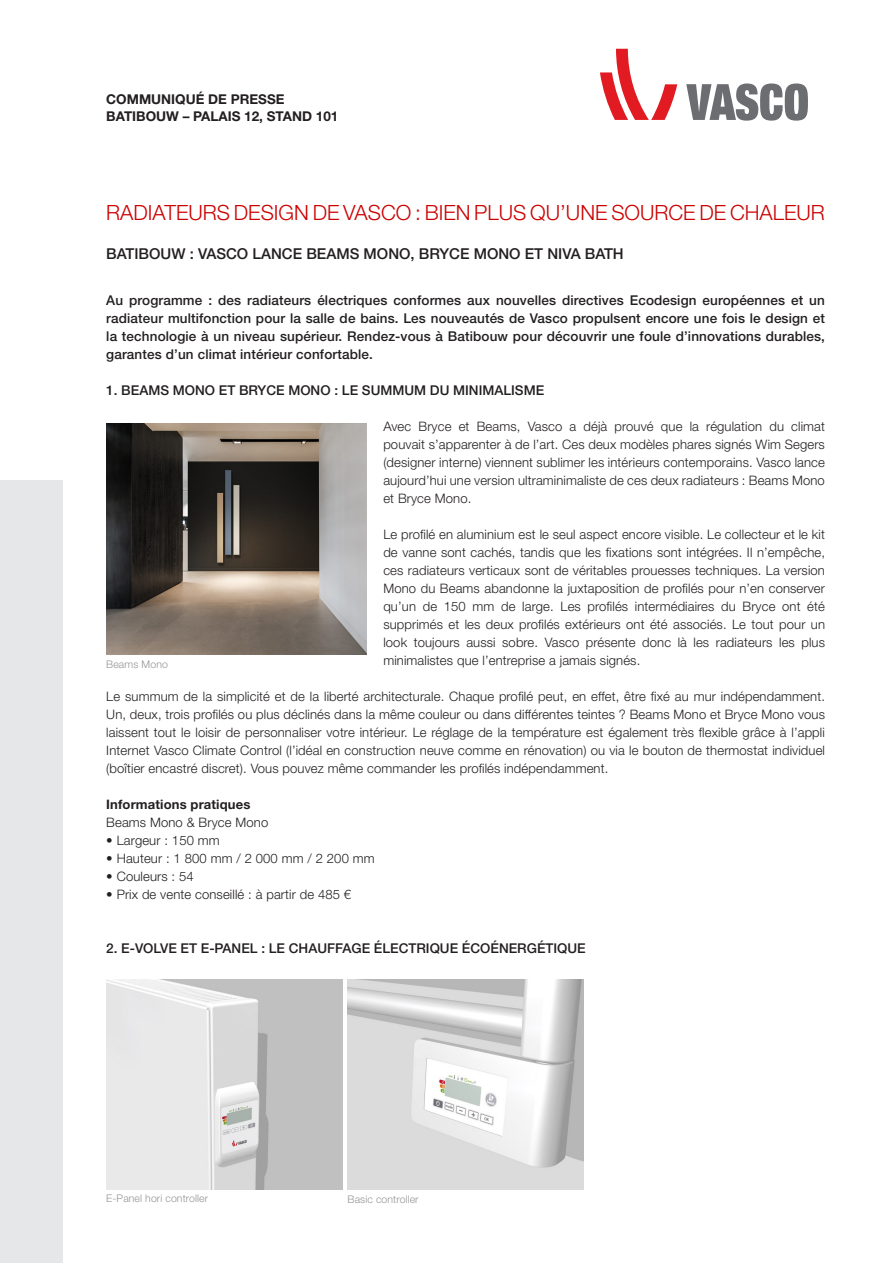
<style>
.page{position:relative;width:893px;height:1263px;background:#fff}
.page>*{position:absolute;margin:0;border:0;box-sizing:border-box;transform-origin:0 0}
.t1{font:300 21px "Helvetica Neue LT Std";color:#c00}
.t2{font:500 15px "Helvetica Neue LT Std";color:#231f20}
.t3{font:500 13.5px/18px "Helvetica Neue LT Std";color:#231f20;text-align:justify}
.t4{font:700 13.5px/16.2px "Helvetica Neue LT Std";color:#231f20}
.t5{font:300 13.05px/18px "Helvetica Neue LT Std";letter-spacing:.01em;color:#231f20;text-align:justify}
.t6{font:700 13.05px "Helvetica Neue LT Std";letter-spacing:.01em;color:#231f20}
.t7{font:300 10.5px "Helvetica Neue LT Std";letter-spacing:.01em;color:#939598}
</style>
<div class="page">
<svg style="left:600px;top:49px;width:77px;height:71px"></svg>
<svg style="left:686px;top:83px;width:122px;height:38px"></svg>
<div style="left:0;top:480px;width:63px;height:783px;background:#e6e7e9"></div>
<img style="left:106px;top:423px;width:260px;height:231px">
<img style="left:106px;top:979px;width:236px;height:210px">
<img style="left:348px;top:979px;width:236px;height:210px">
<p class="t4" style="left:106px;top:91px;width:234px">COMMUNIQUÉ DE PRESSE<br>BATIBOUW – PALAIS 12, STAND 101</p>
<p class="t1" style="left:106px;top:199px;width:720px">RADIATEURS DESIGN DE VASCO : BIEN PLUS QU’UNE SOURCE DE CHALEUR</p>
<p class="t2" style="left:106px;top:244px;width:519px">BATIBOUW : VASCO LANCE BEAMS MONO, BRYCE MONO ET NIVA BATH</p>
<p class="t3" style="left:106px;top:291px;width:720px">Au programme : des radiateurs électriques conformes aux nouvelles directives Ecodesign européennes et un radiateur multifonction pour la salle de bains. Les nouveautés de Vasco propulsent encore une fois le design et la technologie à un niveau supérieur. Rendez-vous à Batibouw pour découvrir une foule d’innovations durables, garantes d’un climat intérieur confortable.</p>
<p class="t3" style="left:106px;top:381px;width:439px">1. BEAMS MONO ET BRYCE MONO : LE SUMMUM DU MINIMALISME</p>
<p class="t5" style="left:383px;top:417px;width:443px">Avec Bryce et Beams, Vasco a déjà prouvé que la régulation du climat pouvait s’apparenter à de l’art. Ces deux modèles phares signés Wim Segers (designer interne) viennent sublimer les intérieurs contemporains. Vasco lance aujourd’hui une version ultraminimaliste de ces deux radiateurs : Beams Mono et Bryce Mono.</p>
<p class="t5" style="left:383px;top:525px;width:443px">Le profilé en aluminium est le seul aspect encore visible. Le collecteur et le kit de vanne sont cachés, tandis que les fixations sont intégrées. Il n’empêche, ces radiateurs verticaux sont de véritables prouesses techniques. La version Mono du Beams abandonne la juxtaposition de profilés pour n’en conserver qu’un de 150 mm de large. Les profilés intermédiaires du Bryce ont été supprimés et les deux profilés extérieurs ont été associés. Le tout pour un look toujours aussi sobre. Vasco présente donc là les radiateurs les plus minimalistes que l’entreprise a jamais signés.</p>
<p class="t5" style="left:106px;top:687px;width:720px">Le summum de la simplicité et de la liberté architecturale. Chaque profilé peut, en effet, être fixé au mur indépendamment.<br>Un, deux, trois profilés ou plus déclinés dans la même couleur ou dans différentes teintes ? Beams Mono et Bryce Mono vous laissent tout le loisir de personnaliser votre intérieur. Le réglage de la température est également très flexible grâce à l’appli Internet Vasco Climate Control (l’idéal en construction neuve comme en rénovation) ou via le bouton de thermostat individuel (boîtier encastré discret). Vous pouvez même commander les profilés indépendamment.</p>
<p class="t6" style="left:106px;top:796px;width:146px">Informations pratiques</p>
<p class="t5" style="left:106px;top:813px;width:163px">Beams Mono &amp; Bryce Mono</p>
<p class="t5" style="left:106px;top:831px;width:115px">• Largeur : 150 mm</p>
<p class="t5" style="left:106px;top:849px;width:270px">• Hauteur : 1 800 mm / 2 000 mm / 2 200 mm</p>
<p class="t5" style="left:106px;top:867px;width:89px">• Couleurs : 54</p>
<p class="t5" style="left:106px;top:885px;width:246px">• Prix de vente conseillé : à partir de 485 €</p>
<p class="t3" style="left:106px;top:939px;width:481px">2. E-VOLVE ET E-PANEL : LE CHAUFFAGE ÉLECTRIQUE ÉCOÉNERGÉTIQUE</p>
<p class="t7" style="left:106px;top:657px;width:63px">Beams Mono</p>
<p class="t7" style="left:106px;top:1192px;width:103px">E-Panel hori controller</p>
<p class="t7" style="left:348px;top:1193px;width:73px">Basic controller</p>
</div>
